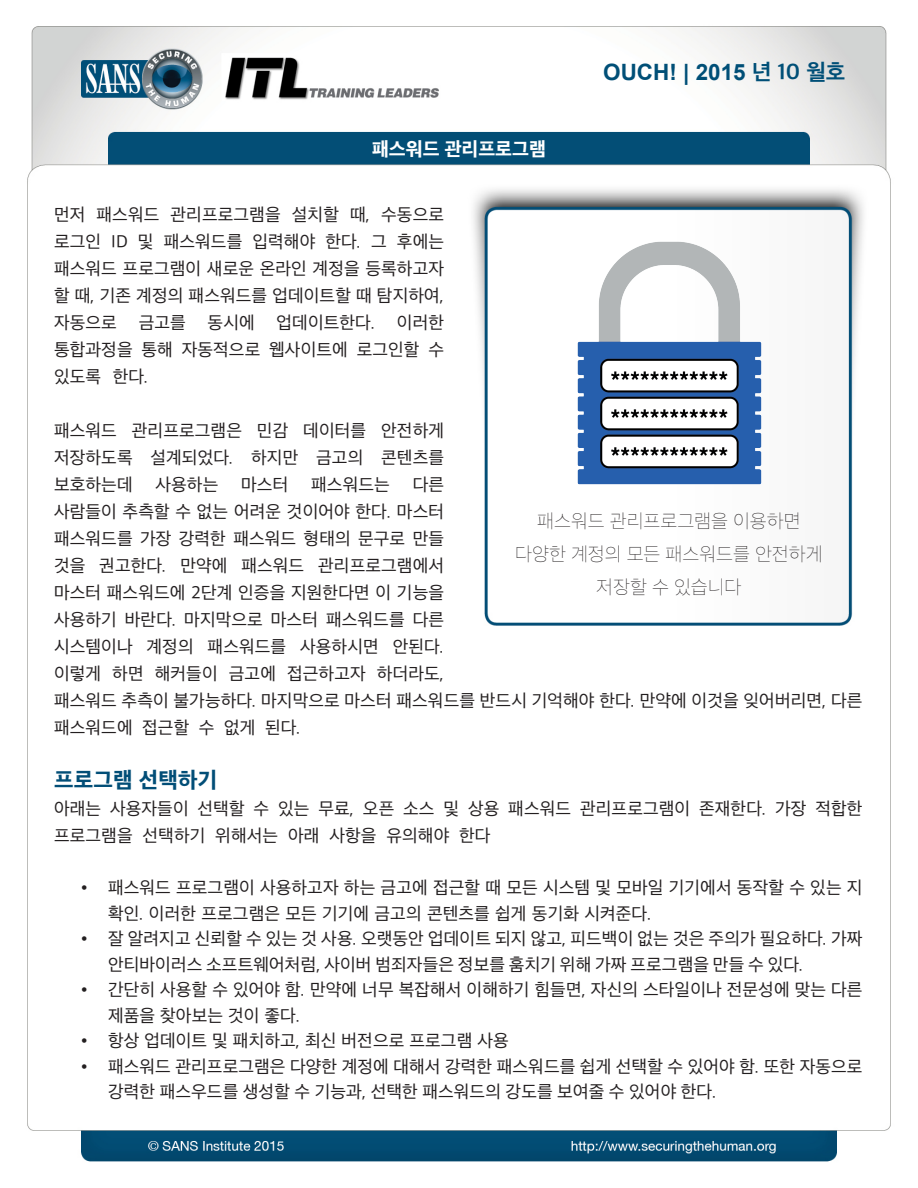
<style>
.page{position:relative;width:918px;height:1188px;background:#fff}
.page>*{position:absolute;margin:0;border:0;box-sizing:border-box;transform-origin:0 0}
.t1{font:700 22.5px "Arial";color:#004f77}
.MainText{font:800 22.5px "Apple SD Gothic Neo";letter-spacing:.01em;color:#024e77}
.t2{font:100 19.5px/33px "Apple SD Gothic Neo";color:#231f20;text-align:center}
.t3{font:800 19.5px "Apple SD Gothic Neo";color:#fff}
.MainText-2{font:18px/27px "Apple SD Gothic Neo";letter-spacing:.01em;color:#231f20}
.t4{font:18px "Arial";color:#231f20}
.s1{font-family:"Apple SD Gothic Neo"}
</style>
<div class="page">
<img style="left:27px;top:26px;width:864px;height:1136px">
<img style="left:570px;top:235px;width:199px;height:256px">
<p class="t3" style="left:372px;top:141px;width:175px">패스워드 관리프로그램</p>
<p class="MainText-2" style="left:54px;top:202px;width:33px">먼저</p>
<p class="MainText-2" style="left:97px;top:202px;width:64px">패스워드</p>
<p class="MainText-2" style="left:171px;top:202px;width:112px">관리프로그램을</p>
<p class="MainText-2" style="left:292px;top:202px;width:49px">설치할</p>
<p class="MainText-2" style="left:350px;top:202px;width:21px">때,</p>
<p class="MainText-2" style="left:381px;top:202px;width:64px">수동으로</p>
<p class="MainText-2" style="left:54px;top:229px;width:49px">로그인</p>
<p class="MainText-2" style="left:54px;top:256px;width:392px">패스워드 프로그램이 새로운 온라인 계정을 등록하고자</p>
<p class="MainText-2" style="left:54px;top:283px;width:392px">할 때, 기존 계정의 패스워드를 업데이트할 때 탐지하여,</p>
<p class="MainText-2" style="left:397px;top:310px;width:49px">이러한</p>
<p class="MainText-2" style="left:138px;top:229px;width:17px">및</p>
<p class="MainText-2" style="left:164px;top:229px;width:80px">패스워드를</p>
<p class="MainText-2" style="left:252px;top:229px;width:64px">입력해야</p>
<p class="MainText-2" style="left:325px;top:229px;width:63px">한다 그.</p>
<p class="MainText-2" style="left:397px;top:229px;width:49px">후에는</p>
<p class="MainText-2" style="left:111px;top:229px;width:18px">ID</p>
<p class="MainText-2" style="left:54px;top:310px;width:64px">자동으로</p>
<p class="MainText-2" style="left:208px;top:310px;width:49px">동시에</p>
<p class="MainText-2" style="left:277px;top:310px;width:100px">업데이트한다.</p>
<p class="MainText-2" style="left:139px;top:310px;width:49px">금고를</p>
<p class="MainText-2" style="left:113px;top:337px;width:37px;text-indent:-59px">통합과정을 한다.</p>
<p class="MainText-2" style="left:141px;top:337px;width:33px">통해</p>
<p class="MainText-2" style="left:54px;top:364px;width:49px">있도록</p>
<p class="MainText-2" style="left:182px;top:337px;width:80px">자동적으로</p>
<p class="MainText-2" style="left:269px;top:337px;width:80px">웹사이트에</p>
<p class="MainText-2" style="left:357px;top:337px;width:64px">로그인할</p>
<p class="MainText-2" style="left:428px;top:337px;width:17px">수</p>
<p class="MainText-2" style="left:54px;top:418px;width:64px">패스워드</p>
<p class="MainText-2" style="left:132px;top:418px;width:112px">관리프로그램은</p>
<p class="MainText-2" style="left:257px;top:418px;width:33px">민감</p>
<p class="MainText-2" style="left:303px;top:418px;width:64px">데이터를</p>
<p class="MainText-2" style="left:381px;top:418px;width:64px">안전하게</p>
<p class="MainText-2" style="left:54px;top:445px;width:80px">저장하도록</p>
<p class="MainText-2" style="left:150px;top:445px;width:84px">설계되었다.</p>
<p class="MainText-2" style="left:251px;top:445px;width:49px">하지만</p>
<p class="MainText-2" style="left:316px;top:445px;width:49px">금고의</p>
<p class="MainText-2" style="left:381px;top:445px;width:64px">콘텐츠를</p>
<p class="t1" style="left:603px;top:57px;width:244px">OUCH! | 2015 <span class="s1">년 10 월호</span></p>
<p class="MainText-2" style="left:54px;top:472px;width:80px">보호하는데</p>
<p class="MainText-2" style="left:54px;top:499px;width:392px">사람들이 추측할 수 없는 어려운 것이어야 한다. 마스터</p>
<p class="MainText-2" style="left:54px;top:526px;width:392px">패스워드를 가장 강력한 패스워드 형태의 문구로 만들</p>
<p class="MainText-2" style="left:318px;top:553px;width:127px">관리프로그램에서</p>
<p class="MainText-2" style="left:155px;top:472px;width:64px">사용하는</p>
<p class="MainText-2" style="left:241px;top:472px;width:49px">마스터</p>
<p class="MainText-2" style="left:311px;top:472px;width:80px">패스워드는</p>
<p class="MainText-2" style="left:413px;top:472px;width:33px">다른</p>
<p class="MainText-2" style="left:54px;top:553px;width:33px">것을</p>
<p class="MainText-2" style="left:54px;top:580px;width:392px">마스터 패스워드에 2단계 인증을 지원한다면 이 기능을</p>
<p class="MainText-2" style="left:54px;top:607px;width:392px">사용하기 바란다. 마지막으로 마스터 패스워드를 다른</p>
<p class="MainText-2" style="left:393px;top:634px;width:53px">안된다.</p>
<p class="MainText-2" style="left:99px;top:553px;width:69px">권고한다.</p>
<p class="MainText-2" style="left:180px;top:553px;width:49px">만약에</p>
<p class="MainText-2" style="left:241px;top:553px;width:64px">패스워드</p>
<p class="MainText-2" style="left:54px;top:634px;width:80px">시스템이나</p>
<p class="MainText-2" style="left:147px;top:634px;width:49px">계정의</p>
<p class="MainText-2" style="left:208px;top:634px;width:80px">패스워드를</p>
<p class="MainText-2" style="left:300px;top:634px;width:80px">사용하시면</p>
<p class="t2" style="left:515px;top:505px;width:309px">패스워드 관리프로그램을 이용하면 다양한 계정의 모든 패스워드를 안전하게 저장할 수 있습니다</p>
<p class="MainText-2" style="left:54px;top:661px;width:49px">이렇게</p>
<p class="MainText-2" style="left:54px;top:688px;width:810px">패스워드 추측이 불가능하다. 마지막으로 마스터 패스워드를 반드시 기억해야 한다. 만약에 이것을 잊어버리면, 다른</p>
<p class="MainText-2" style="left:265px;top:715px;width:37px">된다.</p>
<p class="MainText-2" style="left:112px;top:661px;width:33px">하면</p>
<p class="MainText-2" style="left:155px;top:661px;width:64px">해커들이</p>
<p class="MainText-2" style="left:229px;top:661px;width:49px">금고에</p>
<p class="MainText-2" style="left:287px;top:661px;width:80px">접근하고자</p>
<p class="MainText-2" style="left:377px;top:661px;width:69px">하더라도,</p>
<p class="MainText-2" style="left:54px;top:715px;width:80px">패스워드에</p>
<p class="MainText" style="left:54px;top:770px;width:165px">프로그램 선택하기</p>
<p class="MainText-2" style="left:142px;top:715px;width:49px">접근할</p>
<p class="MainText-2" style="left:224px;top:715px;width:33px">없게</p>
<p class="MainText-2" style="left:199px;top:715px;width:17px">수</p>
<p class="MainText-2" style="left:54px;top:796px;width:49px">아래는</p>
<p class="MainText-2" style="left:110px;top:796px;width:80px">사용자들이</p>
<p class="MainText-2" style="left:198px;top:796px;width:49px">선택할</p>
<p class="MainText-2" style="left:254px;top:796px;width:17px">수</p>
<p class="MainText-2" style="left:278px;top:796px;width:33px">있는</p>
<p class="MainText-2" style="left:318px;top:796px;width:37px">무료,</p>
<p class="MainText-2" style="left:363px;top:796px;width:33px">오픈</p>
<p class="MainText-2" style="left:403px;top:796px;width:33px">소스</p>
<p class="MainText-2" style="left:444px;top:796px;width:17px">및</p>
<p class="MainText-2" style="left:468px;top:796px;width:33px">상용</p>
<p class="MainText-2" style="left:508px;top:796px;width:64px">패스워드</p>
<p class="MainText-2" style="left:580px;top:796px;width:112px">관리프로그램이</p>
<p class="MainText-2" style="left:699px;top:796px;width:69px">존재한다.</p>
<p class="MainText-2" style="left:775px;top:796px;width:33px">가장</p>
<p class="MainText-2" style="left:815px;top:796px;width:49px">적합한</p>
<p class="MainText-2" style="left:54px;top:823px;width:80px">프로그램을</p>
<p class="MainText-2" style="left:108px;top:876px;width:756px">패스워드 프로그램이 사용하고자 하는 금고에 접근할 때 모든 시스템 및 모바일 기기에서 동작할 수 있는 지</p>
<p class="MainText-2" style="left:143px;top:823px;width:64px">선택하기</p>
<p class="MainText-2" style="left:215px;top:823px;width:64px">위해서는</p>
<p class="MainText-2" style="left:288px;top:823px;width:33px">아래</p>
<p class="MainText-2" style="left:329px;top:823px;width:49px">사항을</p>
<p class="MainText-2" style="left:386px;top:823px;width:64px">유의해야</p>
<p class="MainText-2" style="left:459px;top:823px;width:33px">한다</p>
<p class="t4" style="left:81px;top:876px;width:8px">•</p>
<p class="t4" style="left:81px;top:927px;width:8px">•</p>
<p class="t4" style="left:81px;top:978px;width:8px">•</p>
<p class="t4" style="left:81px;top:1029px;width:8px">•</p>
<p class="t4" style="left:81px;top:1055px;width:8px">•</p>
<p class="MainText-2" style="left:108px;top:901px;width:545px">확인. 이러한 프로그램은 모든 기기에 금고의 콘텐츠를 쉽게 동기화 시켜준다.</p>
<p class="MainText-2" style="left:108px;top:927px;width:756px">잘 알려지고 신뢰할 수 있는 것 사용. 오랫동안 업데이트 되지 않고, 피드백이 없는 것은 주의가 필요하다. 가짜</p>
<p class="MainText-2" style="left:108px;top:952px;width:697px">안티바이러스 소프트웨어처럼, 사이버 범죄자들은 정보를 훔치기 위해 가짜 프로그램을 만들 수 있다.</p>
<p class="MainText-2" style="left:108px;top:978px;width:756px">간단히 사용할 수 있어야 함. 만약에 너무 복잡해서 이해하기 힘들면, 자신의 스타일이나 전문성에 맞는 다른</p>
<p class="MainText-2" style="left:108px;top:1003px;width:194px">제품을 찾아보는 것이 좋다.</p>
<p class="MainText-2" style="left:108px;top:1029px;width:402px">항상 업데이트 및 패치하고, 최신 버전으로 프로그램 사용</p>
<p class="MainText-2" style="left:108px;top:1054px;width:756px">패스워드 관리프로그램은 다양한 계정에 대해서 강력한 패스워드를 쉽게 선택할 수 있어야 함. 또한 자동으로</p>
<p class="MainText-2" style="left:108px;top:1080px;width:610px">강력한 패스우드를 생성할 수 기능과, 선택한 패스워드의 강도를 보여줄 수 있어야 한다.</p>
</div>
